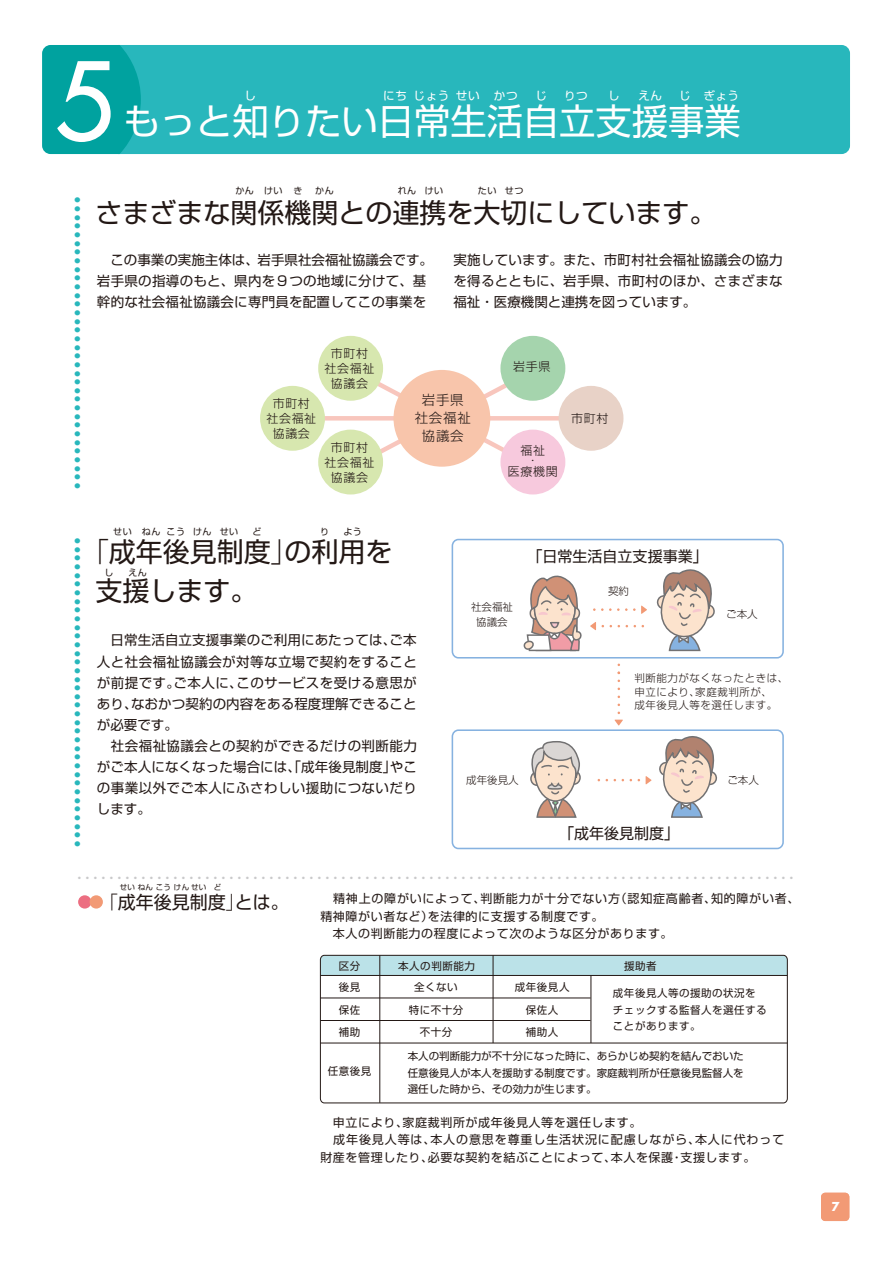
<style>
.page{position:relative;width:893px;height:1263px;background:#fff}
.page>*{position:absolute;margin:0;border:0;box-sizing:border-box;transform-origin:0 0}
.t1{font:105px "Futura";color:#fff}
.t2{font:36.3px "Shin Go Pro";color:#fff}
.t3{font:27px/39px "Shin Go Pro";color:#231815}
.t4{font:300 24px "Shin Go Pro";color:#c9c9ca}
.t5{font:18px "Shin Go Pro";color:#231815}
.t6{font:15px "Shin Go Pro";color:#231815}
.t7{font:13.5px/21px "Shin Go Pro";letter-spacing:.02em;color:#231815}
.t8{font:300 13.5px/18px "Shin Go Pro";letter-spacing:.05em;color:#231815;text-align:center}
.t9{font:12px/17.2px "Shin Go Pro";letter-spacing:.05em;color:#231815}
.t10{font:300 12px/15px "Shin Go Pro";letter-spacing:.05em;color:#231815;text-align:center}
.t11{font:700 12px "Futura";color:#fff}
.t12{font:11.55px "Shin Go Pro";letter-spacing:.05em;color:#fff}
.t13{font:10.5px/16.5px "Shin Go Pro";letter-spacing:.05em;color:#231815}
.t14{font:300 10.5px/13.5px "Shin Go Pro";letter-spacing:.05em;color:#231815}
.t15{font:9px "Shin Go Pro";letter-spacing:.05em;color:#231815}
.t16{font:7.5px "Shin Go Pro";letter-spacing:.05em;color:#231815}
.t17{font:300 5.7px/8.7px "Shin Go Pro";color:#28b7bc;text-align:justify;scale:1.04 1}
.s1{font-weight:300}
</style>
<div class="page">
<div style="left:452px;top:539px;width:332px;height:119px;border:2px solid #86b2e0;border-radius:6px"></div>
<div style="left:452px;top:729px;width:332px;height:120px;border:2px solid #86b2e0;border-radius:6px"></div>
<div style="left:141px;top:45px;width:709px;height:109px;background:#28b7bc"></div>
<svg style="left:42px;top:45px;width:99px;height:109px;background:#03a3a1"></svg>
<div style="left:320px;top:955px;width:466px;height:20px;background:#bbe2e8"></div>
<div style="left:821px;top:1193px;width:28px;height:28px;background:#f29a75;border-radius:4px"></div>
<div style="left:78px;top:895px;width:13px;height:13px;background:#ec6e81;border-radius:50%"></div>
<div style="left:90px;top:895px;width:13px;height:13px;background:#f29a75;border-radius:50%"></div>
<svg style="left:523px;top:575px;width:59px;height:77px"></svg>
<svg style="left:657px;top:569px;width:58px;height:83px"></svg>
<svg style="left:659px;top:736px;width:58px;height:82px"></svg>
<svg style="left:590px;top:622px;width:6px;height:8px"></svg>
<svg style="left:593px;top:606px;width:54px;height:8px"></svg>
<svg style="left:646px;top:776px;width:6px;height:8px"></svg>
<svg style="left:615px;top:720px;width:8px;height:5px"></svg>
<div style="left:320px;top:416px;width:247px;height:5px;background:#f8c6bd"></div>
<svg style="left:328px;top:355px;width:231px;height:127px"></svg>
<div style="left:393px;top:370px;width:97px;height:97px;background:#f8c5ab;border-radius:50%"></div>
<div style="left:318px;top:336px;width:65px;height:65px;background:#d7e7af;border-radius:50%"></div>
<div style="left:260px;top:386px;width:65px;height:65px;background:#d7e7af;border-radius:50%"></div>
<div style="left:318px;top:430px;width:65px;height:64px;background:#d7e7af;border-radius:50%"></div>
<div style="left:500px;top:336px;width:65px;height:65px;background:#a5d4ad;border-radius:50%"></div>
<div style="left:559px;top:386px;width:64px;height:65px;background:#e8d2c7;border-radius:50%"></div>
<div style="left:500px;top:430px;width:65px;height:64px;background:#f7c9dd;border-radius:50%"></div>
<hr style="left:380px;top:955px;width:1px;height:148px;background:#231815">
<hr style="left:493px;top:955px;width:1px;height:88px;background:#231815">
<hr style="left:591px;top:975px;width:1px;height:68px;background:#231815">
<hr style="left:320px;top:975px;width:467px;height:1px;background:#231815">
<hr style="left:320px;top:1043px;width:467px;height:1px;background:#231815">
<hr style="left:320px;top:998px;width:271px;height:1px;background:#231815">
<hr style="left:320px;top:1020px;width:271px;height:1px;background:#231815">
<div style="left:320px;top:955px;width:468px;height:148px;border:1px solid #231815;border-radius:4px"></div>
<div style="left:568px;top:770px;width:13px;height:15px;border:2px solid #727172;border-radius:50%"></div>
<svg style="left:530px;top:741px;width:50px;height:77px"></svg>
<p class="t1" style="left:54px;top:33px;width:62px">5</p>
<p class="t12" style="left:244px;top:86px;width:13px">し</p>
<p class="t12" style="left:383px;top:86px;width:136px">にちじょうせい かつ</p>
<p class="t12" style="left:535px;top:86px;width:13px">じ</p>
<p class="t12" style="left:564px;top:86px;width:25px">りつ</p>
<p class="t12" style="left:608px;top:86px;width:13px">し</p>
<p class="t12" style="left:638px;top:86px;width:25px">えん</p>
<p class="t12" style="left:679px;top:86px;width:62px">じ ぎょう</p>
<p class="t2" style="left:124px;top:91px;width:619px">もっと知りたい日常生活自立支援事業</p>
<p class="t15" style="left:235px;top:184px;width:69px">かん けい き</p>
<p class="t15" style="left:315px;top:184px;width:20px">かん</p>
<p class="t15" style="left:398px;top:184px;width:47px">れん けい</p>
<p class="t15" style="left:478px;top:184px;width:47px">たい せつ</p>
<p class="t17" style="left:75px;top:195px;width:7px">● ● ● ● ● ● ● ● ● ● ● ● ● ● ● ● ● ● ● ● ● ● ● ● ● ● ● ● ● ● ● ● ● ●</p>
<p class="t3" style="left:95px;top:190px;width:622px">さまざまな関係機関との連携を大切にしています。</p>
<p class="t7" style="left:97px;top:248px;width:338px">　この事業の実施主体は、岩手県社会福祉協議会です。岩手県の指導のもと、県内を９つの地域に分けて、基幹的な社会福祉協議会に専門員を配置してこの事業を</p>
<p class="t7" style="left:453px;top:248px;width:331px;text-align:justify">実施しています。また、市町村社会福祉協議会の協力を得るとともに、岩手県、市町村のほか、さまざまな福祉・医療機関と連携を図っています。</p>
<p class="t10" style="left:266px;top:394px;width:51px">市町村社会福祉協議会</p>
<p class="t10" style="left:325px;top:344px;width:51px">市町村社会福祉協議会</p>
<p class="t10" style="left:325px;top:438px;width:51px">市町村社会福祉協議会</p>
<p class="t15" style="left:167px;top:524px;width:73px">こう けん せい</p>
<p class="t15" style="left:253px;top:524px;width:10px">ど</p>
<p class="t15" style="left:320px;top:524px;width:10px">り</p>
<p class="t15" style="left:343px;top:524px;width:20px">よう</p>
<p class="t15" style="left:113px;top:524px;width:49px">せい ねん</p>
<p class="t8" style="left:415px;top:389px;width:58px">岩手県社会福祉協議会</p>
<p class="t10" style="left:513px;top:358px;width:39px">岩手県</p>
<p class="t10" style="left:508px;top:443px;width:51px;line-height:10.5px">福祉<br>・<br>医療機関</p>
<p class="t10" style="left:571px;top:409px;width:39px">市町村</p>
<p class="t17" style="left:75px;top:536px;width:7px">● ● ● ● ● ● ● ● ● ● ● ● ● ● ● ● ● ● ● ● ● ● ● ● ● ● ● ● ● ● ● ● ● ● ● ●</p>
<p class="t6" style="left:528px;top:544px;width:181px">「日常生活自立支援事業」</p>
<p class="t3" style="left:95px;top:529px;width:298px;text-indent:-14px"><span class="s1">「</span>成年後見制度<span class="s1">」</span>の利用を支援します。</p>
<p class="t7" style="left:97px;top:628px;width:321px">　日常生活自立支援事業のご利用にあたっては、ご本人と社会福祉協議会が対等な立場で契約をすることが前提です。ご本人に、このサービスを受ける意思があり、なおかつ契約の内容をある程度理解できることが必要です。<br>　社会福祉協議会との契約ができるだけの判断能力がご本人になくなった場合には、「成年後見制度」やこの事業以外でご本人にふさわしい援助につないだりします。</p>
<p class="t15" style="left:105px;top:565px;width:10px">し</p>
<p class="t15" style="left:129px;top:565px;width:20px">えん</p>
<p class="t14" style="left:608px;top:583px;width:22px">契約</p>
<p class="t14" style="left:471px;top:598px;width:43px;line-height:15px;text-align:center">社会福祉協議会</p>
<p class="t14" style="left:726px;top:606px;width:33px">ご本人</p>
<p class="t14" style="left:634px;top:670px;width:155px">判断能力がなくなったときは、申立により、家庭裁判所が、<br>成年後見人等を選任します。</p>
<p class="t14" style="left:466px;top:772px;width:54px">成年後見人</p>
<p class="t14" style="left:727px;top:772px;width:33px">ご本人</p>
<p class="t6" style="left:559px;top:820px;width:121px">「成年後見制度」</p>
<p class="t4" style="left:76px;top:858px;width:722px">………………………………………………………………………………</p>
<p class="t5" style="left:100px;top:887px;width:191px"><span class="s1">「</span>成年後見制度<span class="s1">」</span>とは。</p>
<p class="t9" style="left:320px;top:889px;width:481px">　精神上の障がいによって、判断能力が十分でない方（認知症高齢者、知的障がい者、精神障がい者など）を法律的に支援する制度です。<br>　本人の判断能力の程度によって次のような区分があります。</p>
<p class="t16" style="left:120px;top:881px;width:103px">せいねんこうけんせい ど</p>
<p class="t13" style="left:339px;top:956px;width:23px">区分</p>
<p class="t13" style="left:398px;top:956px;width:78px">本人の判断能力</p>
<p class="t13" style="left:624px;top:956px;width:34px">援助者</p>
<p class="t13" style="left:339px;top:977px;width:23px">後見</p>
<p class="t13" style="left:414px;top:977px;width:45px">全くない</p>
<p class="t13" style="left:515px;top:977px;width:56px">成年後見人</p>
<p class="t13" style="left:339px;top:1000px;width:23px">保佐</p>
<p class="t13" style="left:409px;top:1000px;width:56px">特に不十分</p>
<p class="t13" style="left:526px;top:1000px;width:34px">保佐人</p>
<p class="t13" style="left:339px;top:1022px;width:23px">補助</p>
<p class="t13" style="left:328px;top:1062px;width:45px">任意後見</p>
<p class="t13" style="left:613px;top:984px;width:155px">成年後見人等の援助の状況をチェックする監督人を選任することがあります。</p>
<p class="t13" style="left:408px;top:1047px;width:337px;text-align:justify">本人の判断能力が不十分になった時に、あらかじめ契約を結んでおいた任意後見人が本人を援助する制度です。家庭裁判所が任意後見監督人を選任した時から、その効力が生じます。</p>
<p class="t13" style="left:420px;top:1022px;width:34px">不十分</p>
<p class="t13" style="left:526px;top:1022px;width:34px">補助人</p>
<p class="t9" style="left:320px;top:1112px;width:465px">　申立により、家庭裁判所が成年後見人等を選任します。<br>　成年後見人等は、本人の意思を尊重し生活状況に配慮しながら、本人に代わって財産を管理したり、必要な契約を結ぶことによって、本人を保護・支援します。</p>
<p class="t11" style="left:831px;top:1198px;width:10px">37</p>
</div>
